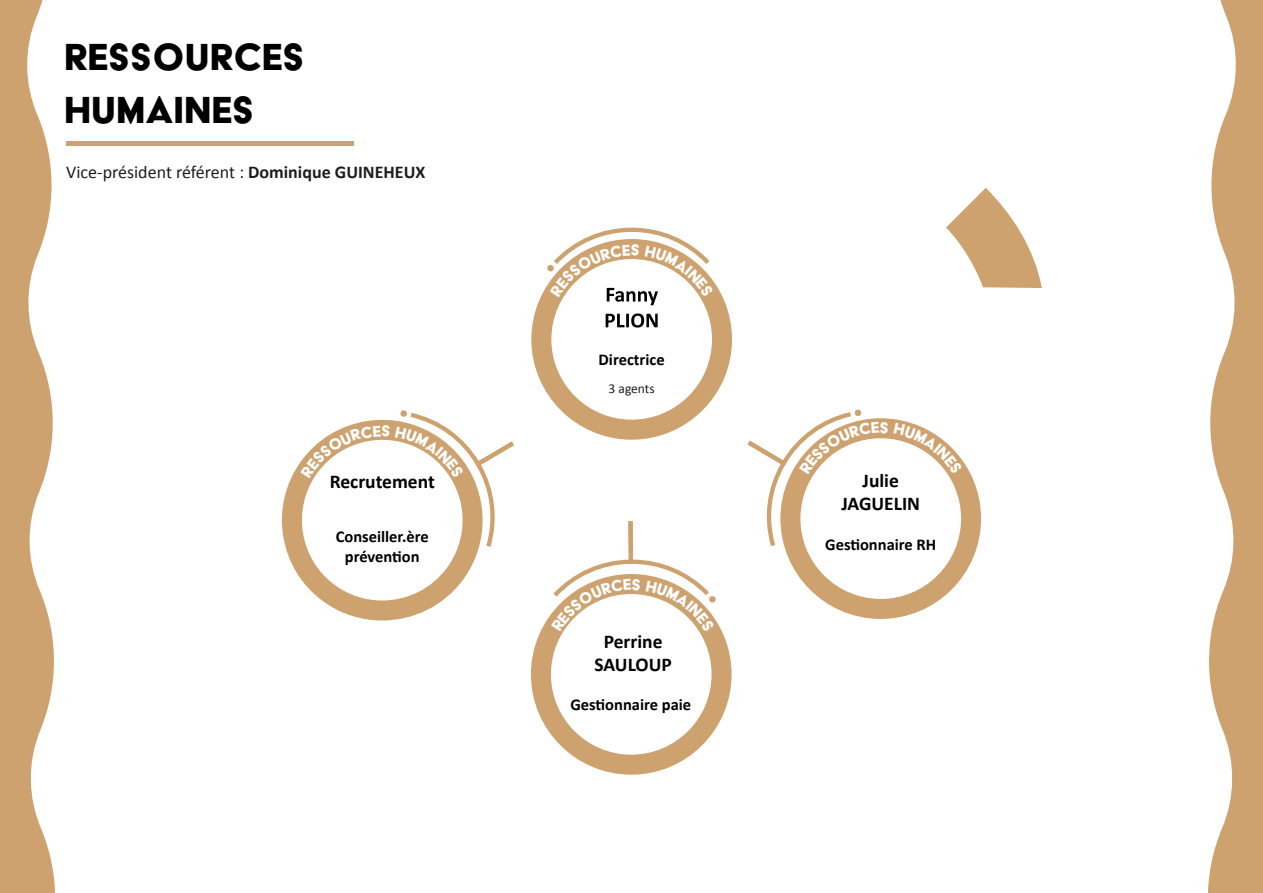
<style>
.page{position:relative;width:1263px;height:893px;background:#fff}
.page>*{position:absolute;margin:0;border:0;box-sizing:border-box;transform-origin:0 0}
.t1{font:43.5px/52.2px "Acier BAT Text Solid";color:#000}
.t2{font:700 19.5px/23.4px "Calibri";color:#000;text-align:center}
.t3{font:18px "Calibri";color:#1d1d1b}
.t4{font:700 16.5px/19.8px "Calibri";color:#000;text-align:center}
.t5{font:13.5px "Calibri";color:#1d1d1b}
.s1{font-weight:700}
</style>
<div class="page">
<hr style="left:66px;top:142px;width:288px;height:4px;background:#cda26f">
<svg style="left:1208px;top:0;width:55px;height:893px;fill:#cda26f"></svg>
<svg style="left:0;top:0;width:55px;height:893px;fill:#cda26f"></svg>
<svg style="left:946px;top:188px;width:96px;height:100px"></svg>
<svg style="left:281px;top:410px;width:233px;height:210px"></svg>
<svg style="left:531px;top:228px;width:201px;height:212px"></svg>
<svg style="left:748px;top:409px;width:233px;height:210px"></svg>
<svg style="left:531px;top:521px;width:200px;height:254px"></svg>
<h1 class="t1" style="left:64px;top:31px;width:242px">RESSOURCES<br>HUMAINES</h1>
<p class="t3" style="left:66px;top:160px;width:361px">Vice-président référent : <span class="s1">Dominique GUINEHEUX</span></p>
<p class="t2" style="left:330px;top:469px;width:107px">Recrutement</p>
<p class="t4" style="left:336px;top:526px;width:94px">Conseiller.ère prévention</p>
<p class="t4" style="left:599px;top:349px;width:68px">Directrice</p>
<p class="t5" style="left:609px;top:379px;width:48px">3 agents</p>
<p class="t2" style="left:594px;top:629px;width:79px">Perrine<br>SAULOUP</p>
<p class="t4" style="left:570px;top:694px;width:122px">Gestionnaire paie</p>
<p class="t2" style="left:841px;top:468px;width:80px">Julie<br>JAGUELIN</p>
<p class="t4" style="left:825px;top:534px;width:113px">Gestionnaire RH</p>
</div>
